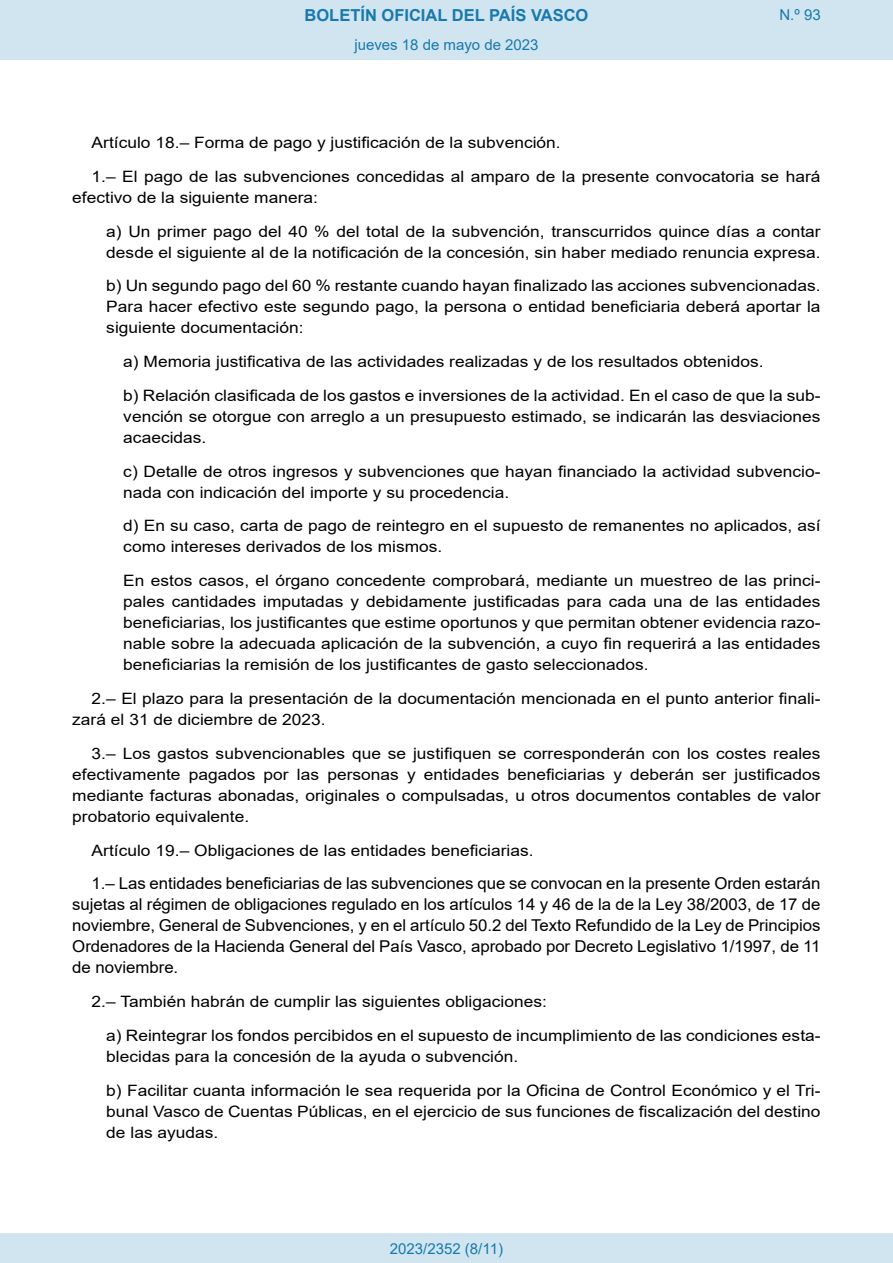
<style>
.page{position:relative;width:893px;height:1263px;background:#fff}
.page>*{position:absolute;margin:0;border:0;box-sizing:border-box;transform-origin:0 0}
.t1{font:700 16.5px "Arial";color:#1879ad}
.BOPVDetalle{font:16.35px/21px "Arial";letter-spacing:-.005em;color:#000;text-align:justify}
.BOPVDetalle2{font:15.6px/21px "Arial";color:#000;text-align:justify;scale:1.11 1}
.BOPVDetalle1{font:15.6px/21px "Arial";color:#000;scale:1.11 1}
.BOPVDetalle-2{font:15.6px/21px "Arial";color:#000;scale:1.11 1}
.Paginacion_Centro{font:15px "Arial";color:#1879ad}
</style>
<div class="page">
<div style="left:0;top:0;width:893px;height:60px;background:#d0e5f0"></div>
<div style="left:0;top:1233px;width:893px;height:30px;background:#d0e5f0"></div>
<p class="t1" style="left:305px;top:3px;width:285px">BOLETÍN OFICIAL DEL PAÍS VASCO</p>
<p class="Paginacion_Centro" style="left:354px;top:35px;width:186px">jueves 18 de mayo de 2023</p>
<p class="Paginacion_Centro" style="left:779px;top:5px;width:43px">N.º 93</p>
<p class="BOPVDetalle-2" style="left:92px;top:132px;width:424px">Artículo 18.– Forma de pago y justificación de la subvención.</p>
<p class="BOPVDetalle-2" style="left:72px;top:166px;width:676px;text-indent:19px">1.– El pago de las subvenciones concedidas al amparo de la presente convocatoria se hará efectivo de la siguiente manera:</p>
<p class="BOPVDetalle1" style="left:106px;top:221px;width:645px">a) Un primer pago del 40 % del total de la subvención, transcurridos quince días a contar desde el siguiente al de la notificación de la concesión, sin haber mediado renuncia expresa.</p>
<p class="BOPVDetalle1" style="left:106px;top:275px;width:645px;text-align:justify">b) Un segundo pago del 60 % restante cuando hayan finalizado las acciones subvencionadas.<br>Para hacer efectivo este segundo pago, la persona o entidad beneficiaria deberá aportar la siguiente documentación:</p>
<p class="BOPVDetalle2" style="left:123px;top:351px;width:578px">a) Memoria justificativa de las actividades realizadas y de los resultados obtenidos.</p>
<p class="BOPVDetalle2" style="left:123px;top:385px;width:630px">b) Relación clasificada de los gastos e inversiones de la actividad. En el caso de que la sub&shy;vención se otorgue con arreglo a un presupuesto estimado, se indicarán las desviaciones acaecidas.</p>
<p class="BOPVDetalle2" style="left:123px;top:461px;width:630px">c) Detalle de otros ingresos y subvenciones que hayan financiado la actividad subvencio&shy;nada con indicación del importe y su procedencia.</p>
<p class="BOPVDetalle2" style="left:123px;top:515px;width:630px">d) En su caso, carta de pago de reintegro en el supuesto de remanentes no aplicados, así como intereses derivados de los mismos.</p>
<p class="BOPVDetalle2" style="left:123px;top:570px;width:630px">En estos casos, el órgano concedente comprobará, mediante un muestreo de las princi&shy;pales cantidades imputadas y debidamente justificadas para cada una de las entidades beneficiarias, los justificantes que estime oportunos y que permitan obtener evidencia razo&shy;nable sobre la adecuada aplicación de la subvención, a cuyo fin requerirá a las entidades beneficiarias la remisión de los justificantes de gasto seleccionados.</p>
<p class="BOPVDetalle-2" style="left:72px;top:688px;width:676px;text-indent:19px">2.– El plazo para la presentación de la documentación mencionada en el punto anterior finali&shy;zará el 31 de diciembre de 2023.</p>
<p class="BOPVDetalle-2" style="left:72px;top:743px;width:676px;text-align:justify;text-indent:19px">3.– Los gastos subvencionables que se justifiquen se corresponderán con los costes reales efectivamente pagados por las personas y entidades beneficiarias y deberán ser justificados mediante facturas abonadas, originales o compulsadas, u otros documentos contables de valor probatorio equivalente.</p>
<p class="BOPVDetalle-2" style="left:92px;top:839px;width:400px">Artículo 19.– Obligaciones de las entidades beneficiarias.</p>
<p class="BOPVDetalle" style="left:72px;top:873px;width:750px;text-indent:19px">1.– Las entidades beneficiarias de las subvenciones que se convocan en la presente Orden estarán sujetas al régimen de obligaciones regulado en los artículos 14 y 46 de la de la Ley 38/2003, de 17 de noviembre, General de Subvenciones, y en el artículo 50.2 del Texto Refundido de la Ley de Principios Ordenadores de la Hacienda General del País Vasco, aprobado por Decreto Legislativo 1/1997, de 11 de noviembre.</p>
<p class="BOPVDetalle-2" style="left:92px;top:991px;width:412px">2.– También habrán de cumplir las siguientes obligaciones:</p>
<p class="BOPVDetalle1" style="left:106px;top:1025px;width:645px">a) Reintegrar los fondos percibidos en el supuesto de incumplimiento de las condiciones esta&shy;blecidas para la concesión de la ayuda o subvención.</p>
<p class="BOPVDetalle1" style="left:106px;top:1079px;width:645px;text-align:justify">b) Facilitar cuanta información le sea requerida por la Oficina de Control Económico y el Tri&shy;bunal Vasco de Cuentas Públicas, en el ejercicio de sus funciones de fiscalización del destino de las ayudas.</p>
<p class="Paginacion_Centro" style="left:390px;top:1238px;width:115px">2023/2352 (8/11)</p>
</div>
